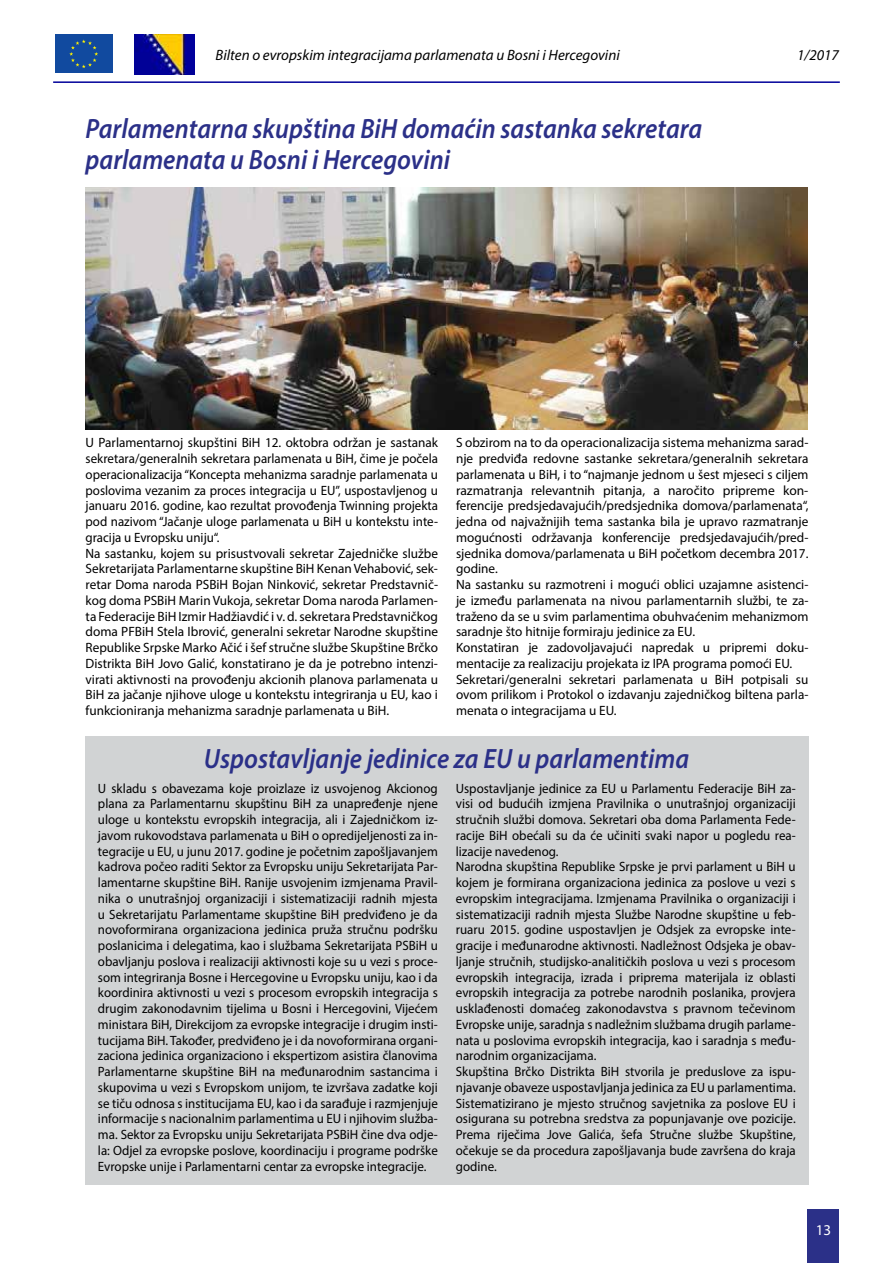
<style>
.page{position:relative;width:893px;height:1263px;background:#fff}
.page>*{position:absolute;margin:0;border:0;box-sizing:border-box;transform-origin:0 0}
.t1{font:italic 600 28.05px/30.6px "Myriad Pro";color:#2b3088;scale:.91 1}
.t2{font:italic 15px "Myriad Pro";color:#000}
.t3{font:15px "Myriad Pro";color:#fff}
.t4{font:13.5px/15.8px "Myriad Pro";color:#000;text-align:justify;scale:.96 1}
.t5{font:13.5px/15.8px "Myriad Pro";color:#000}
</style>
<div class="page">
<div style="left:808px;top:1209px;width:31px;height:54px;background:#2b3088"></div>
<hr style="left:53px;top:81px;width:787px;height:2px;background:#00019a">
<div style="left:54px;top:34px;width:60px;height:40px;background:#114a9f"></div>
<svg style="left:69px;top:39px;width:29px;height:29px"></svg>
<img style="left:135px;top:35px;width:59px;height:39px">
<div style="left:85px;top:736px;width:723px;height:48px;background:#d1d3d4"></div>
<div style="left:85px;top:782px;width:723px;height:403px;background:#d1d3d4"></div>
<img style="left:85px;top:187px;width:723px;height:242px">
<p class="t2" style="left:216px;top:46px;width:406px">Bilten o evropskim integracijama parlamenata u Bosni i Hercegovini</p>
<p class="t2" style="left:797px;top:46px;width:43px">1/2017</p>
<h1 class="t1" style="left:86px;top:113px;width:679px">Parlamentarna skupština BiH domaćin sastanka sekretara parlamenata u Bosni i Hercegovini</h1>
<p class="t5" style="left:86px;top:435px;width:354px">U Parlamentarnoj skupštini BiH 12. oktobra održan je sastanak sekretara/generalnih sekretara parlamenata u BiH, čime je počela operacionalizacija “Koncepta mehanizma saradnje parlamenata u poslovima vezanim za proces integracija u EU”, uspostavljenog u januaru 2016. godine, kao rezultat provođenja Twinning projekta pod nazivom “Jačanje uloge parlamenata u BiH u kontekstu inte&shy;gracija u Evropsku uniju“.<br>Na sastanku, kojem su prisustvovali sekretar Zajedničke službe Sekretarijata Parlamentarne skupštine BiH Kenan Vehabović, sek&shy;retar Doma naroda PSBiH Bojan Ninković, sekretar Predstavnič&shy;kog doma PSBiH Marin Vukoja, sekretar Doma naroda Parlamen&shy;ta Federacije BiH Izmir Hadžiavdić i v. d. sekretara Predstavničkog doma PFBiH Stela Ibrović, generalni sekretar Narodne skupštine Republike Srpske Marko Ačić i šef stručne službe Skupštine Brčko Distrikta BiH Jovo Galić, konstatirano je da je potrebno intenzi&shy;virati aktivnosti na provođenju akcionih planova parlamenata u BiH za jačanje njihove uloge u kontekstu integriranja u EU, kao i funkcioniranja mehanizma saradnje parlamenata u BiH.</p>
<p class="t5" style="left:456px;top:435px;width:354px">S obzirom na to da operacionalizacija sistema mehanizma sarad&shy;nje predviđa redovne sastanke sekretara/generalnih sekretara parlamenata u BiH, i to “najmanje jednom u šest mjeseci s ciljem razmatranja relevantnih pitanja, a naročito pripreme kon&shy;ferencije predsjedavajućih/predsjednika domova/parlamenata“, jedna od najvažnijih tema sastanka bila je upravo razmatranje mogućnosti održavanja konferencije predsjedavajućih/pred&shy;sjednika domova/parlamenata u BiH početkom decembra 2017. godine.<br>Na sastanku su razmotreni i mogući oblici uzajamne asistenci&shy;je između parlamenata na nivou parlamentarnih službi, te za&shy;traženo da se u svim parlamentima obuhvaćenim mehanizmom saradnje što hitnije formiraju jedinice za EU.<br>Konstatiran je zadovoljavajući napredak u pripremi doku&shy;mentacije za realizaciju projekata iz IPA programa pomoći EU.<br>Sekretari/generalni sekretari parlamenata u BiH potpisali su ovom prilikom i Protokol o izdavanju zajedničkog biltena parla&shy;menata o integracijama u EU.</p>
<h1 class="t1" style="left:204px;top:743px;width:535px">Uspоstаvlјаnjе јеdinicе za EU u parlamentima</h1>
<p class="t4" style="left:98px;top:780px;width:356px">U skladu s obavezama koje proizlaze iz usvojenog Akcionog plana za Parlamentarnu skupštinu BiH za unapređenje njene uloge u kontekstu evropskih integracija, ali i Zajedničkom iz&shy;javom rukovodstava parlamenata u BiH o opredijeljenosti za in&shy;tegracije u EU, u junu 2017. godine je početnim zapošljavanjem kadrova počeo raditi Sektor za Evropsku uniju Sekretarijata Par&shy;lamentarne skupštine BiH. Ranije usvojenim izmjenama Pravil&shy;nika o unutrašnjoj organizaciji i sistematizaciji radnih mjesta u Sekretarijatu Parlamentame skupštine BiH predviđeno je da novoformirana organizaciona jedinica pruža stručnu podršku poslanicima i delegatima, kao i službama Sekretarijata PSBiH u obavljanju poslova i realizaciji aktivnosti koje su u vezi s proce&shy;som integriranja Bosne i Hercegovine u Evropsku uniju, kao i da koordinira aktivnosti u vezi s procesom evropskih integracija s drugim zakonodavnim tijelima u Bosni i Hercegovini, Vijećem ministara BiH, Direkcijom za evropske integracije i drugim insti&shy;tucijama BiH. Također, predviđeno je i da novoformirana organi&shy;zaciona jedinica organizaciono i ekspertizom asistira članovima Parlamentarne skupštine BiH na međunarodnim sastancima i skupovima u vezi s Evropskom unijom, te izvršava zadatke koji se tiču odnosa s institucijama EU, kao i da sarađuje i razmjenjuje informacije s nacionalnim parlamentima u EU i njihovim služba&shy;ma. Sektor za Evropsku uniju Sekretarijata PSBiH čine dva odje&shy;la: Odjel za evropske poslove, koordinaciju i programe podrške Evropske unije i Parlamentarni centar za evropske integracije.</p>
<p class="t4" style="left:456px;top:780px;width:356px;text-align:left">Uspostavljanje jedinice za EU u Parlamentu Federacije BiH za&shy;visi od budućih izmjena Pravilnika o unutrašnjoj organizaciji stručnih službi domova. Sekretari oba doma Parlamenta Fede&shy;racije BiH obećali su da će učiniti svaki napor u pogledu rea&shy;lizacije navedenog.<br>Narodna skupština Republike Srpske je prvi parlament u BiH u kojem je formirana organizaciona jedinica za poslove u vezi s evropskim integracijama. Izmjenama Pravilnika o organizaciji i sistematizaciji radnih mjesta Službe Narodne skupštine u feb&shy;ruaru 2015. godine uspostavljen je Odsjek za evropske inte&shy;gracije i međunarodne aktivnosti. Nadležnost Odsjeka je obav&shy;ljanje stručnih, studijsko-analitičkih poslova u vezi s procesom evropskih integracija, izrada i priprema materijala iz oblasti evropskih integracija za potrebe narodnih poslanika, provjera usklađenosti domaćeg zakonodavstva s pravnom tečevinom Evropske unije, saradnja s nadležnim službama drugih parlame&shy;nata u poslovima evropskih integracija, kao i saradnja s među&shy;narodnim organizacijama.<br>Skupštinа Brčkо Distriktа BiH stvоrilа je prеduslоvе zа ispu&shy;njаvаnjе оbаvеzе uspоstаvlјаnjа јеdinicа za ЕU u pаrlаmеntimа.<br>Sistеmаtizirаnо је mјеstо stručnоg sаvјеtnikа zа pоslоvе ЕU i оsiguranа su pоtrеbnа srеdstvа zа pоpunjаvаnjе оvе pоziciје.<br>Prеmа riјеčimа Јоvе Gаlićа, šеfа Stručnе službе Skupštinе, оčеkuје sе dа prоcеdurа zаpоšlјаvаnjа budе zаvršеnа dо krаја gоdinе.</p>
<p class="t3" style="left:816px;top:1221px;width:17px">13</p>
</div>
